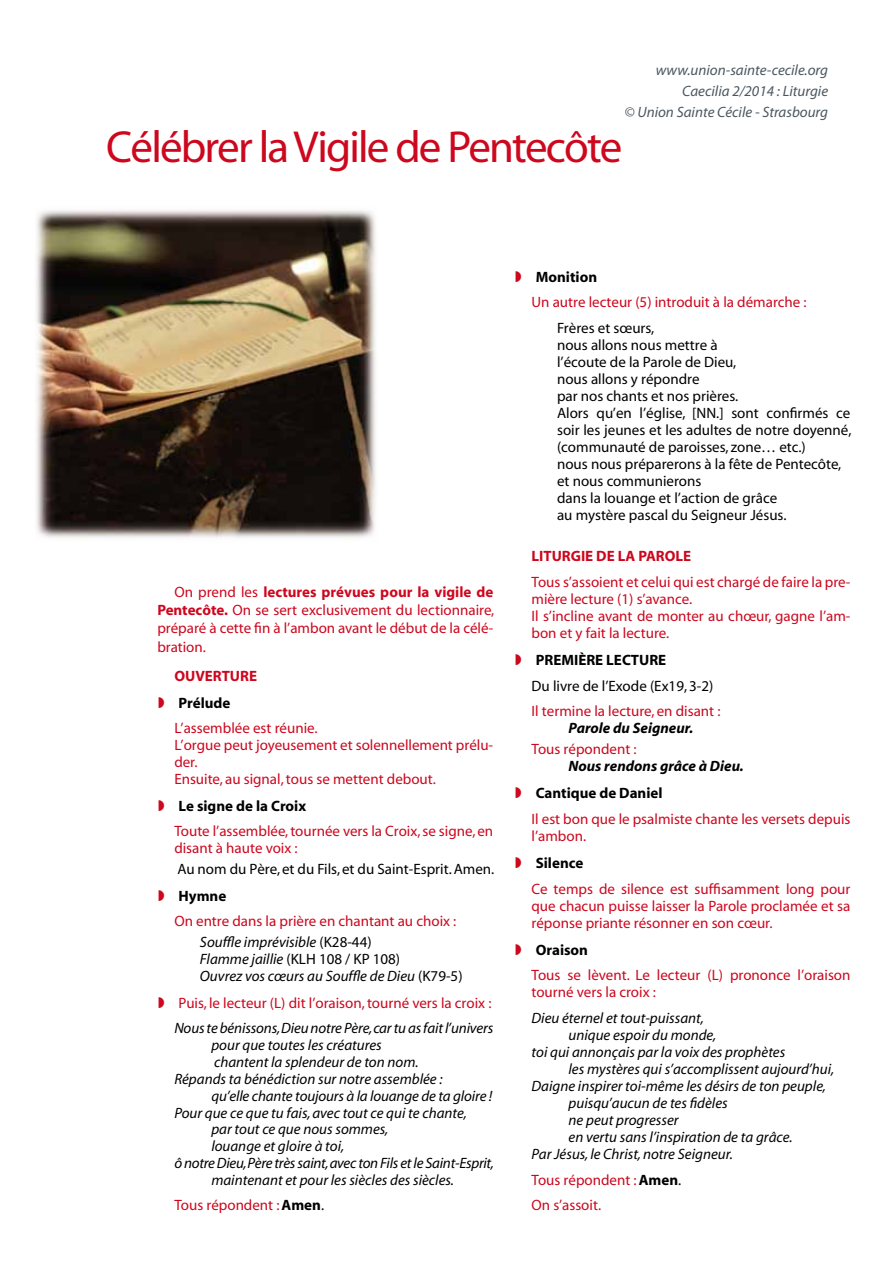
<style>
.page{position:relative;width:893px;height:1263px;background:#fff}
.page>*{position:absolute;margin:0;border:0;box-sizing:border-box;transform-origin:0 0}
.t1{font:45px "Myriad";letter-spacing:-.04em;color:#cd071e}
.t2{font:15px/16.8px "Myriad";color:#cd071e}
.t3{font:italic 15px/16.8px "Myriad";color:#000}
.t4{font:15px/17.1px "Myriad";color:#000}
.t5{font:700 15px "Myriad";color:#000}
.t6{font:italic 15px/20.7px "Myriad Pro";color:#4b575f;text-align:right}
.t7{font:italic 15px "Myriad";letter-spacing:-.02em;color:#000}
.t8{font:italic 700 15px "Myriad";color:#000}
.t9{font:700 15px "Myriad";color:#cd071e}
.s1{font-weight:700}
.s2{font-style:italic;color:#000}
.s3{color:#000}
.s4{font-style:normal}
.s5{font-weight:700;color:#000}
</style>
<div class="page">
<img style="left:36px;top:210px;width:340px;height:328px">
<p class="t6" style="left:624px;top:59px;width:205px">www.union-sainte-cecile.org<br>Caecilia 2/2014 : Liturgie<br>© Union Sainte Cécile - Strasbourg</p>
<h1 class="t1" style="left:106px;top:125px;width:518px">Célébrer la Vigile de Pentecôte</h1>
<p class="t2" style="left:157px;top:583px;width:338px;line-height:18.3px;text-align:justify;text-indent:17px">On prend les <span class="s1">lectures prévues pour la vigile de Pentecôte.</span> On se sert exclusivement du lectionnaire, préparé à cette fin à l’ambon avant le début de la célé&shy;bration.</p>
<p class="t9" style="left:174px;top:668px;width:84px">OUVERTURE</p>
<p class="t5" style="left:179px;top:695px;width:53px">Prélude</p>
<p class="t2" style="left:174px;top:721px;width:320px">L’assemblée est réunie.<br>L’orgue peut joyeusement et solennellement prélu&shy;der.<br>Ensuite, au signal, tous se mettent debout.</p>
<p class="t5" style="left:179px;top:798px;width:129px">Le signe de la Croix</p>
<p class="t2" style="left:174px;top:823px;width:320px">Toute l’assemblée, tournée vers la Croix, se signe, en disant à haute voix :</p>
<p class="t4" style="left:177px;top:861px;width:318px">Au nom du Père, et du Fils, et du Saint-Esprit. Amen.</p>
<p class="t5" style="left:179px;top:888px;width:49px">Hymne</p>
<p class="t2" style="left:200px;top:911px;width:258px;line-height:21.1px;text-indent:-26px">On entre dans la prière en chantant au choix :<br><span class="s2">Souffle imprévisible</span> <span class="s3">(K28-44)</span></p>
<p class="t3" style="left:200px;top:951px;width:264px">Flamme jaillie <span class="s4">(KLH 108 / KP 108)<br></span>Ouvrez vos cœurs au Souffle de Dieu <span class="s4">(K79-5)</span></p>
<p class="t2" style="left:179px;top:995px;width:314px">Puis, le lecteur (L) dit l’oraison, tourné vers la croix :</p>
<p class="t3" style="left:174px;top:1020px;width:320px">Nous te bénissons, Dieu notre Père, car tu as fait l’univers</p>
<p class="t3" style="left:211px;top:1037px;width:172px">pour que toutes les créatures</p>
<p class="t3" style="left:214px;top:1054px;width:206px">chantent la splendeur de ton nom.</p>
<p class="t3" style="left:174px;top:1071px;width:270px">Répands ta bénédiction sur notre assemblée :</p>
<p class="t3" style="left:211px;top:1088px;width:283px">qu’elle chante toujours à la louange de ta gloire !</p>
<p class="t3" style="left:174px;top:1105px;width:294px">Pour que ce que tu fais, avec tout ce qui te chante,</p>
<p class="t3" style="left:211px;top:1121px;width:179px">par tout ce que nous sommes,</p>
<p class="t3" style="left:211px;top:1138px;width:135px">louange et gloire à toi,</p>
<p class="t7" style="left:174px;top:1155px;width:321px">ô notre Dieu, Père très saint, avec ton Fils et le Saint-Esprit,</p>
<p class="t3" style="left:211px;top:1172px;width:244px">maintenant et pour les siècles des siècles.</p>
<p class="t2" style="left:174px;top:1197px;width:151px">Tous répondent :<span class="s5">Amen</span><span class="s3">.</span></p>
<p class="t5" style="left:536px;top:269px;width:63px">Monition</p>
<p class="t2" style="left:531px;top:294px;width:277px">Un autre lecteur (5) introduit à la démarche :</p>
<p class="t4" style="left:557px;top:320px;width:296px">Frères et sœurs,<br>nous allons nous mettre à<br>l’écoute de la Parole de Dieu,<br>nous allons y répondre<br>par nos chants et nos prières.<br>Alors qu’en l’église, [NN.] sont confirmés ce soir les jeunes et les adultes de notre doyenné, (communauté de paroisses, zone… etc.)<br>nous nous préparerons à la fête de Pentecôte, et nous communierons<br>dans la louange et l’action de grâce<br>au mystère pascal du Seigneur Jésus.</p>
<p class="t9" style="left:531px;top:549px;width:9px">liturgie</p>
<p class="t9" style="left:596px;top:549px;width:52px">delaparole</p>
<p class="t2" style="left:531px;top:574px;width:320px">Tous s’assoient et celui qui est chargé de faire la pre&shy;mière lecture (1) s’avance.<br>Il s’incline avant de monter au chœur, gagne l’am&shy;bon et y fait la lecture.</p>
<p class="t5" style="left:536px;top:652px;width:18px">Premi</p>
<p class="t5" style="left:578px;top:652px;width:38px">ère lecture</p>
<p class="t4" style="left:531px;top:678px;width:183px">Du livre de l’Exode (Ex19, 3-2)</p>
<p class="t2" style="left:531px;top:703px;width:190px">Il termine la lecture, en disant :</p>
<p class="t8" style="left:568px;top:720px;width:126px">Parole du Seigneur.</p>
<p class="t2" style="left:531px;top:742px;width:107px">Tous répondent :</p>
<p class="t8" style="left:568px;top:759px;width:177px">Nous rendons grâce à Dieu.</p>
<p class="t5" style="left:536px;top:786px;width:128px">Cantique de Daniel</p>
<p class="t2" style="left:531px;top:811px;width:320px">Il est bon que le psalmiste chante les versets depuis l’ambon.</p>
<p class="t5" style="left:536px;top:855px;width:49px">Silence</p>
<p class="t2" style="left:531px;top:881px;width:320px;text-align:justify">Ce temps de silence est suffisamment long pour que chacun puisse laisser la Parole proclamée et sa réponse priante résonner en son cœur.</p>
<p class="t5" style="left:536px;top:942px;width:54px">Oraison</p>
<p class="t2" style="left:531px;top:967px;width:320px">Tous se lèvent. Le lecteur (L) prononce l’oraison tourné vers la croix :</p>
<p class="t3" style="left:531px;top:1010px;width:174px">Dieu éternel et tout-puissant,</p>
<p class="t3" style="left:568px;top:1027px;width:149px">unique espoir du monde,</p>
<p class="t3" style="left:531px;top:1044px;width:255px">toi qui annonçais par la voix des prophètes</p>
<p class="t3" style="left:568px;top:1061px;width:267px">les mystères qui s’accomplissent aujourd’hui,</p>
<p class="t3" style="left:531px;top:1078px;width:296px">Daigne inspirer toi-même les désirs de ton peuple,</p>
<p class="t3" style="left:568px;top:1095px;width:161px">puisqu’aucun de tes fidèles</p>
<p class="t3" style="left:568px;top:1112px;width:112px">ne peut progresser</p>
<p class="t3" style="left:568px;top:1129px;width:225px">en vertu sans l’inspiration de ta grâce.</p>
<p class="t3" style="left:531px;top:1146px;width:203px">Par Jésus, le Christ, notre Seigneur.</p>
<p class="t2" style="left:531px;top:1167px;width:151px;line-height:25.5px">Tous répondent :<span class="s5">Amen</span><span class="s3">.<br></span>On s’assoit.</p>
</div>
